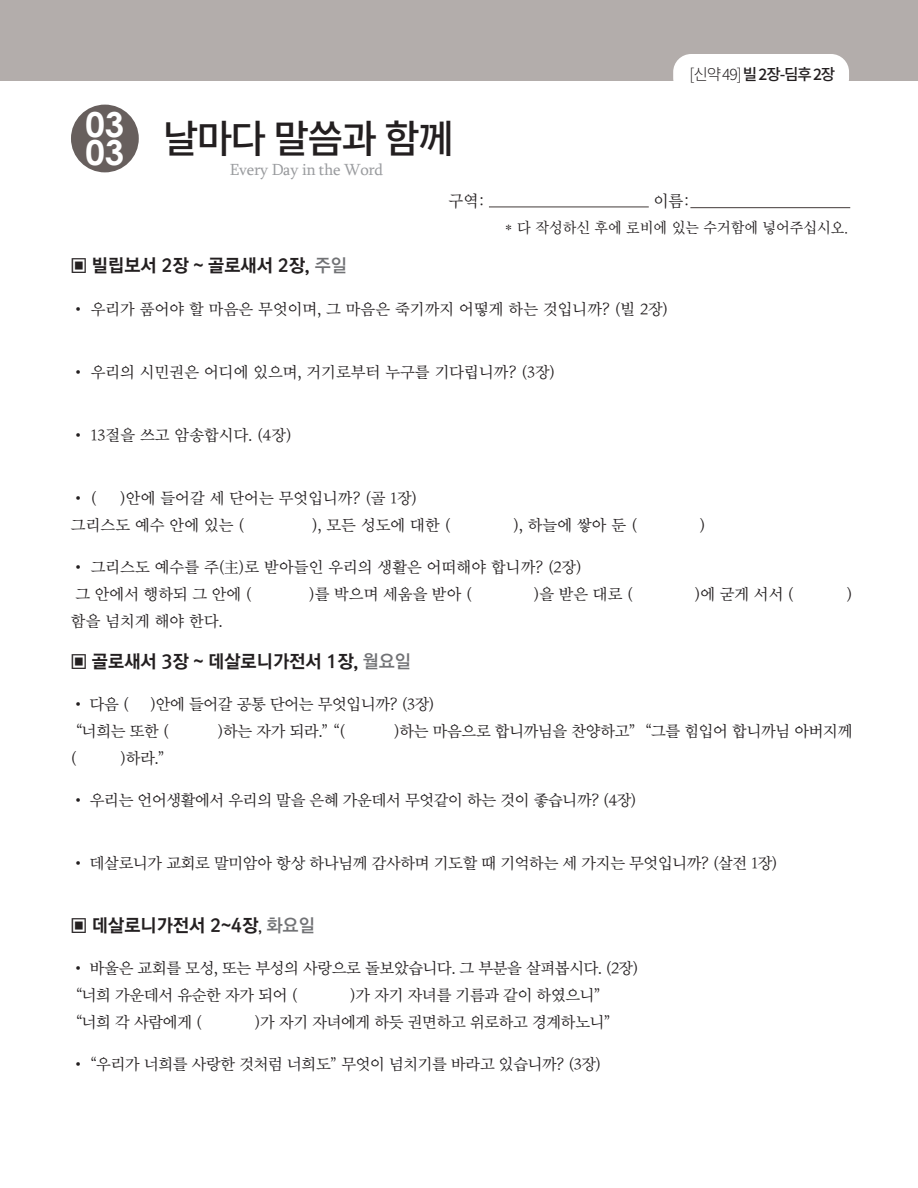
<style>
.page{position:relative;width:918px;height:1188px;background:#fff}
.page>*{position:absolute;margin:0;border:0;box-sizing:border-box;transform-origin:0 0}
.t1{font:500 39px "Noto Sans KR";letter-spacing:-.05em;color:#231f20}
.t2{font:700 34.5px "Century Gothic";color:#fff}
.t3{font:18px "Rix Go EB";color:#231f20}
.t4{font:16.5px "Sylfaen";letter-spacing:-.025em;color:#999b9e}
.t5{font:16.5px "Chosun Sm";color:#231f20}
.t6{font:15.75px "SD Myeongjo Neoa c Rg";letter-spacing:-.025em;color:#231f20}
.t7{font:15.75px "SD Myeongjo Neoa c Rg";color:#231f20}
.t8{font:500 15.75px "Noto Sans KR";color:#231f20}
.t9{font:15px "Chosun Sm";color:#231f20}
.s1{font-weight:300}
.s2{font-family:"Rix Go B";color:#717275}
.s3{font-family:"Rix Go B";font-size:15px}
</style>
<div class="page">
<div style="left:0;top:0;width:918px;height:81px;background:#b3adab"></div>
<div style="left:673px;top:54px;width:176px;height:42px;background:#fff;border-radius:18px"></div>
<div style="left:71px;top:105px;width:68px;height:67px;background:#675f5d;border-radius:50%"></div>
<hr style="left:489px;top:207px;width:160px;height:1px;background:#423a38">
<hr style="left:690px;top:207px;width:160px;height:1px;background:#423a38">
<p class="t2" style="left:86px;top:98px;width:40px">03</p>
<p class="t2" style="left:86px;top:126px;width:40px">03</p>
<p class="t8" style="left:690px;top:65px;width:147px"><span class="s1">[신약 49]</span> 빌 2장-딤후 2장</p>
<p class="t1" style="left:163px;top:117px;width:293px">날마다 말씀과 함께</p>
<p class="t4" style="left:230px;top:158px;width:155px">Every Day in the Word</p>
<p class="t5" style="left:448px;top:192px;width:38px">구역:</p>
<p class="t5" style="left:653px;top:192px;width:38px">이름:</p>
<p class="t9" style="left:504px;top:221px;width:346px">* 다 작성하신 후에 로비에 있는 수거함에 넣어주십시오.</p>
<p class="t3" style="left:71px;top:255px;width:278px">▣ 빌립보서 2장 ~ 골로새서 2장, <span class="s2">주일</span></p>
<p class="t7" style="left:71px;top:301px;width:599px">• 우리가 품어야 할 마음은 무엇이며, 그 마음은 죽기까지 어떻게 하는 것입니까? (빌 2장)</p>
<p class="t7" style="left:71px;top:364px;width:486px">• 우리의 시민권은 어디에 있으며, 거기로부터 누구를 기다립니까? (3장)</p>
<p class="t7" style="left:71px;top:427px;width:222px">• 13절을 쓰고 암송합시다. (4장)</p>
<p class="t6" style="left:71px;top:490px;width:27px">• (</p>
<p class="t7" style="left:121px;top:490px;width:298px">)안에 들어갈 세 단어는 무엇입니까? (골 1장)</p>
<p class="t7" style="left:71px;top:517px;width:175px">그리스도 예수 안에 있는 (</p>
<p class="t6" style="left:312px;top:517px;width:139px">), 모든 성도에 대한 (</p>
<p class="t6" style="left:514px;top:517px;width:125px">), 하늘에 쌓아 둔 (</p>
<p class="t6" style="left:700px;top:517px;width:7px">)</p>
<p class="t7" style="left:71px;top:559px;width:512px">• 그리스도 예수를 주(主)로 받아들인 우리의 생활은 어떠해야 합니까? (2장)</p>
<p class="t6" style="left:75px;top:586px;width:177px">그 안에서 행하되 그 안에 (</p>
<p class="t6" style="left:309px;top:586px;width:164px">)를 박으며 세움을 받아 (</p>
<p class="t6" style="left:534px;top:586px;width:100px">)을 받은 대로 (</p>
<p class="t6" style="left:695px;top:586px;width:100px">)에 굳게 서서 (</p>
<p class="t6" style="left:847px;top:586px;width:7px">)</p>
<p class="t6" style="left:71px;top:613px;width:153px">함을 넘치게 해야 한다.</p>
<p class="t3" style="left:71px;top:651px;width:342px">▣ 골로새서 3장 ~ 데살로니가전서 1장, <span class="s2">월요일</span></p>
<p class="t6" style="left:71px;top:697px;width:59px">• 다음 (</p>
<p class="t6" style="left:151px;top:697px;width:285px">)안에 들어갈 공통 단어는 무엇입니까? (3장)</p>
<p class="t6" style="left:76px;top:724px;width:95px">“너희는 또한 (</p>
<p class="t6" style="left:218px;top:724px;width:128px">)하는 자가 되라.” “(</p>
<p class="t6" style="left:394px;top:724px;width:460px">)하는 마음으로 합니까님을 찬양하고” “그를 힘입어 합니까님 아버지께</p>
<p class="t6" style="left:71px;top:751px;width:7px">(</p>
<p class="t6" style="left:121px;top:751px;width:46px">)하라.”</p>
<p class="t6" style="left:71px;top:793px;width:567px">• 우리는 언어생활에서 우리의 말을 은혜 가운데서 무엇같이 하는 것이 좋습니까? (4장)</p>
<p class="t6" style="left:71px;top:856px;width:708px">• 데살로니가 교회로 말미암아 항상 하나님께 감사하며 기도할 때 기억하는 세 가지는 무엇입니까? (살전 1장)</p>
<p class="t3" style="left:71px;top:915px;width:245px">▣ 데살로니가전서 2~4장<span class="s3">,</span> <span class="s2">화요일</span></p>
<p class="t6" style="left:71px;top:961px;width:569px">• 바울은 교회를 모성, 또는 부성의 사랑으로 돌보았습니다. 그 부분을 살펴봅시다. (2장)</p>
<p class="t6" style="left:75px;top:988px;width:223px">“너희 가운데서 유순한 자가 되어 (</p>
<p class="t6" style="left:351px;top:988px;width:252px">)가 자기 자녀를 기름과 같이 하였으니”</p>
<p class="t6" style="left:75px;top:1015px;width:128px">“너희 각 사람에게 (</p>
<p class="t6" style="left:255px;top:1015px;width:357px">)가 자기 자녀에게 하듯 권면하고 위로하고 경계하노니”</p>
<p class="t6" style="left:71px;top:1057px;width:532px">• “우리가 너희를 사랑한 것처럼 너희도” 무엇이 넘치기를 바라고 있습니까? (3장)</p>
</div>
